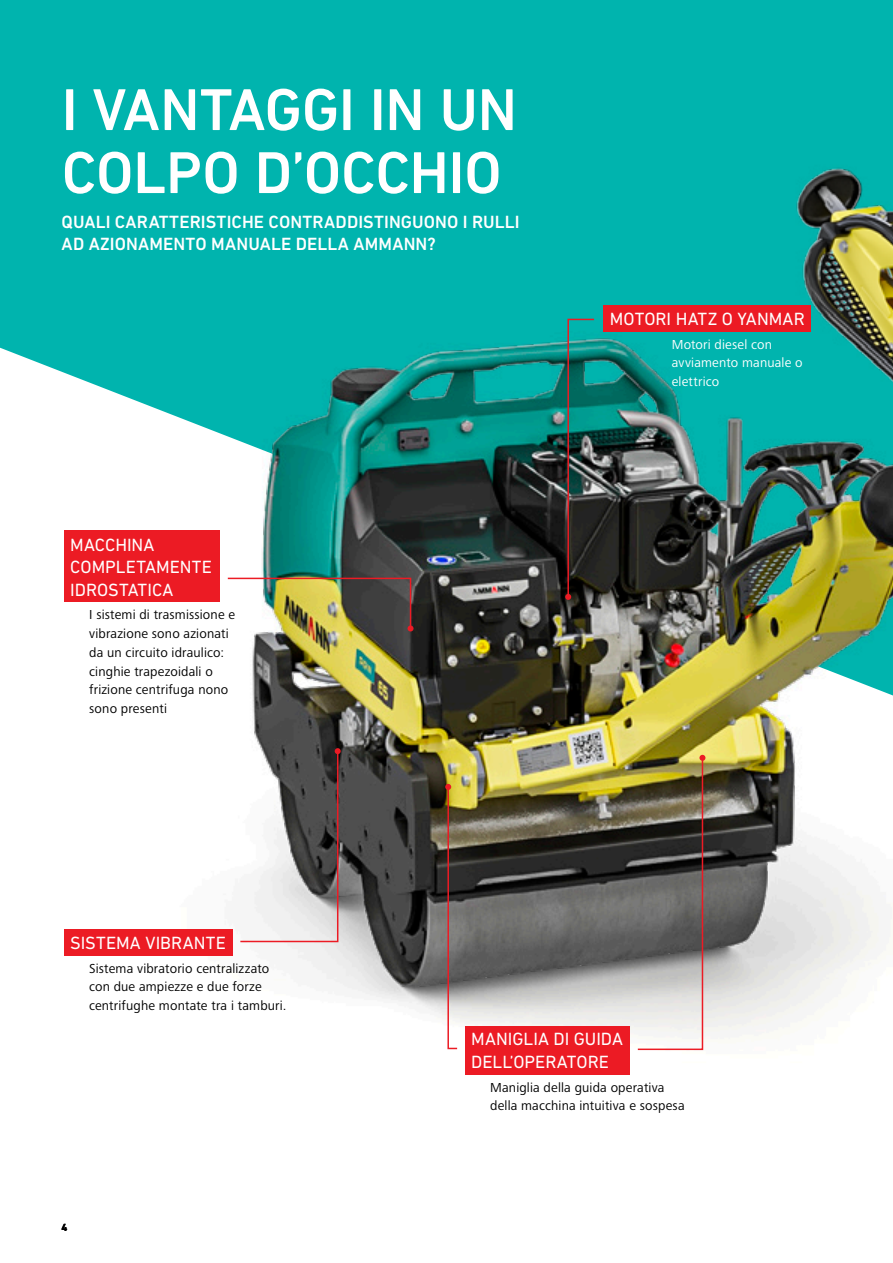
<style>
.page{position:relative;width:893px;height:1263px;background:#fff}
.page>*{position:absolute;margin:0;border:0;box-sizing:border-box;transform-origin:0 0}
.t1{font:500 60px/63px "DIN Next LT Pro";letter-spacing:-.005em;color:#fff}
.t2{font:18px/22.5px "DIN Next LT Pro";color:#fff}
.t3{font:500 18px/22.5px "DIN Next LT Pro";letter-spacing:.005em;color:#fff}
.t4{font:13.5px/18.8px "Frutiger Next LTW1 G";letter-spacing:.01em;color:#000}
.t5{font:13.5px/18.8px "Frutiger Next LTW1 G";letter-spacing:.015em;color:#fff}
.t6{font:700 10.5px "DIN Next LT Pro";color:#000}
</style>
<div class="page">
<div style="left:0;top:0;width:893px;height:1106px;background:#00b4ae"></div>
<img style="left:0;top:331px;width:773px;height:775px">
<img style="left:773px;top:168px;width:120px;height:938px">
<svg style="left:239px;top:748px;width:102px;height:195px;background:#aca6a7"></svg>
<img style="left:226px;top:577px;width:188px;height:54px">
<svg style="left:636px;top:755px;width:69px;height:296px;background:#867e73"></svg>
<svg style="left:445px;top:784px;width:14px;height:266px;background:#8f7569"></svg>
<svg style="left:565px;top:318px;width:30px;height:282px;background:#275651"></svg>
<div style="left:64px;top:929px;width:168px;height:26px;background:#ec1b24"></div>
<div style="left:64px;top:531px;width:155px;height:71px;background:#ec1b24"></div>
<div style="left:465px;top:1025px;width:164px;height:49px;background:#ec1b24"></div>
<div style="left:603px;top:305px;width:208px;height:26px;background:#ec1b24"></div>
<h1 class="t1" style="left:62px;top:78px;width:457px">I VANTAGGI IN UN<br>COLPO D’OCCHIO</h1>
<h2 class="t3" style="left:62px;top:210px;width:459px">QUALI CARATTERISTICHE CONTRADDISTINGUONO I RULLI<br>AD AZIONAMENTO MANUALE DELLA AMMANN?</h2>
<h2 class="t2" style="left:70px;top:533px;width:143px">MACCHINA<br>COMPLETAMENTE<br>IDROSTATICA</h2>
<p class="t4" style="left:89px;top:606px;width:147px">I sistemi di trasmissione e vibrazione sono azionati da un circuito idraulico: cinghie trapezoidali o frizione centrifuga nono sono presenti</p>
<h2 class="t2" style="left:70px;top:931px;width:157px">SISTEMA VIBRANTE</h2>
<p class="t4" style="left:89px;top:959px;width:199px">Sistema vibratorio centralizzato con due ampiezze e due forze centrifughe montate tra i tamburi.</p>
<h2 class="t2" style="left:610px;top:307px;width:196px">MOTORI HATZ O YANMAR</h2>
<p class="t5" style="left:672px;top:335px;width:132px">Motori diesel con avviamento manuale o elettrico</p>
<h2 class="t2" style="left:471px;top:1028px;width:153px">MANIGLIA DI GUIDA<br>DELL’OPERATORE</h2>
<p class="t6" style="left:62px;top:1221px;width:7px">4</p>
<p class="t4" style="left:490px;top:1078px;width:196px">Maniglia della guida operativa della macchina intuitiva e sospesa</p>
</div>
